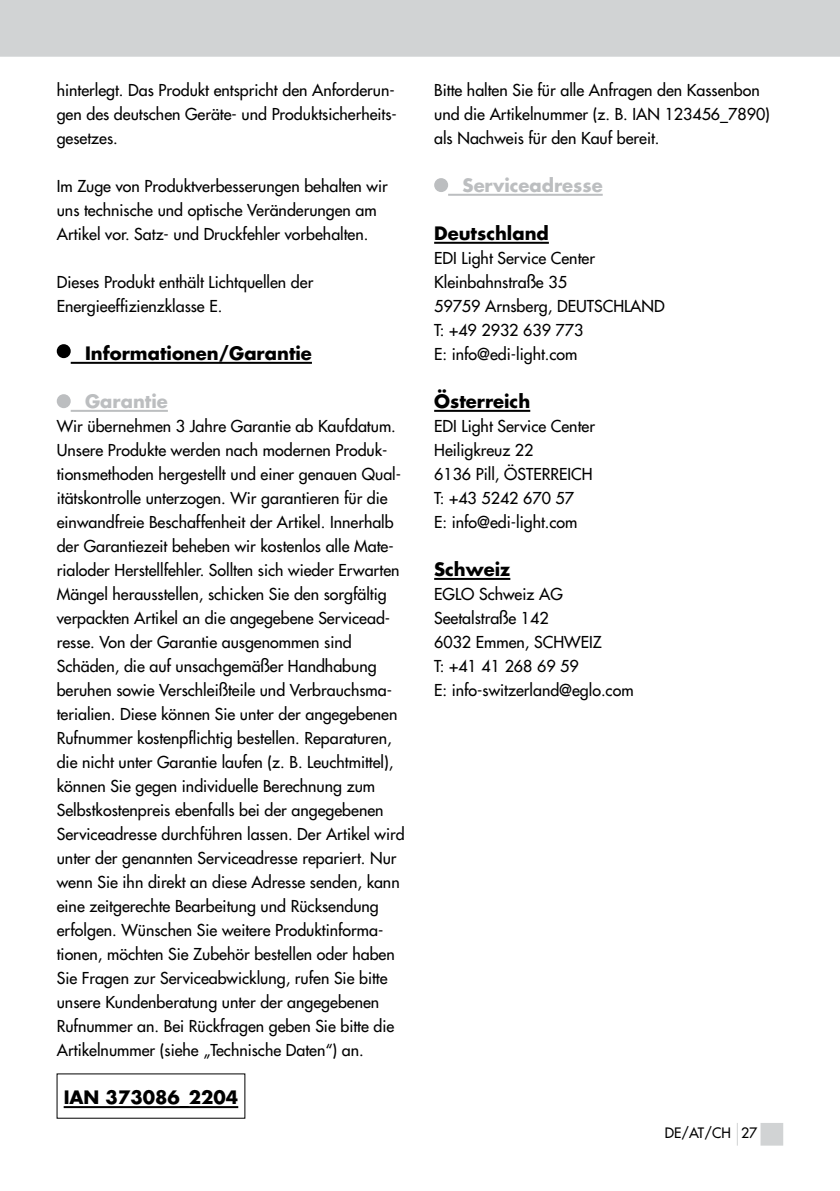
<style>
.page{position:relative;width:840px;height:1191px;background:#fff}
.page>*{position:absolute;margin:0;border:0;box-sizing:border-box;transform-origin:0 0}
.t1{font:700 18px "Futura";color:#000}
.t2{font:700 18px "Futura";color:#bcbec0}
.t3{font:16px/24px "Futura";color:#000}
.t4{font:14px "Futura";color:#000}
</style>
<div class="page">
<div style="left:760px;top:1123px;width:22px;height:22px;background:#d1d3d4"></div>
<div style="left:0;top:0;width:839px;height:57px;background:#d1d3d4"></div>
<hr style="left:71px;top:362px;width:241px;height:2px;background:#000">
<hr style="left:71px;top:410px;width:97px;height:2px;background:#bcbec0">
<div style="left:58px;top:345px;width:12px;height:12px;background:#000;border-radius:50%"></div>
<div style="left:57px;top:344px;width:14px;height:14px;border:2px solid #000;border-radius:50%"></div>
<div style="left:58px;top:395px;width:12px;height:12px;background:#bcbec0;border-radius:50%"></div>
<div style="left:57px;top:394px;width:14px;height:14px;border:2px solid #bcbec0;border-radius:50%"></div>
<hr style="left:64px;top:1106px;width:174px;height:2px;background:#000">
<hr style="left:448px;top:194px;width:154px;height:2px;background:#bcbec0">
<hr style="left:434px;top:242px;width:114px;height:2px;background:#000">
<hr style="left:434px;top:410px;width:96px;height:2px;background:#000">
<hr style="left:434px;top:578px;width:76px;height:2px;background:#000">
<div style="left:435px;top:179px;width:12px;height:12px;background:#bcbec0;border-radius:50%"></div>
<div style="left:434px;top:178px;width:14px;height:14px;border:2px solid #bcbec0;border-radius:50%"></div>
<p class="t3" style="left:57px;top:78px;width:341px">hinterlegt. Das Produkt entspricht den Anforderun&shy;gen des deutschen Geräte- und Produktsicherheits&shy;gesetzes.</p>
<p class="t3" style="left:57px;top:174px;width:332px">Im Zuge von Produktverbesserungen behalten wir uns technische und optische Veränderungen am<br>Artikel vor. Satz- und Druckfehler vorbehalten.</p>
<p class="t3" style="left:57px;top:270px;width:258px">Dieses Produkt enthält Lichtquellen der<br>Energieeffizienzklasse E.</p>
<p class="t1" style="left:85px;top:341px;width:228px">Informationen/Garantie</p>
<p class="t2" style="left:85px;top:389px;width:84px">Garantie</p>
<p class="t3" style="left:57px;top:414px;width:349px">Wir übernehmen 3 Jahre Garantie ab Kaufdatum.<br>Unsere Produkte werden nach modernen Produk&shy;tionsmethoden hergestellt und einer genauen Qual&shy;itätskontrolle unterzogen. Wir garantieren fü r die einwandfreie Beschaffenheit der Artikel. Innerhalb der Garantiezeit beheben wir kostenlos alle Mate&shy;rialoder Herstellfehler. Sollten sich wieder Erwarten Mängel herausstellen, schicken Sie den sorgfältig verpackten Artikel an die angegebene Servicead&shy;resse. Von der Garantie ausgenommen sind Schäden, die auf unsachgemäßer Handhabung beruhen sowie Verschleißteile und Verbrauchsma&shy;terialien. Diese können Sie unter der angegebenen Rufnummer kostenpflichtig bestellen. Reparaturen, die nicht unter Garantie laufen (z. B. Leuchtmittel), können Sie gegen individuelle Berechnung zum Selbstkostenpreis ebenfalls bei der angegebenen Serviceadresse durchfü hren lassen. Der Artikel wird unter der genannten Serviceadresse repariert. Nur wenn Sie ihn direkt an diese Adresse senden, kann eine zeitgerechte Bearbeitung und Rücksendung erfolgen. Wü nschen Sie weitere Produktinforma&shy;tionen, möchten Sie Zubehör bestellen oder haben Sie Fragen zur Serviceabwicklung, rufen Sie bitte unsere Kundenberatung unter der angegebenen Rufnummer an. Bei Rückfragen geben Sie bitte die Artikelnummer (siehe „Technische Daten“) an.</p>
<p class="t1" style="left:64px;top:1085px;width:176px">IAN 373086_2204</p>
<p class="t3" style="left:434px;top:78px;width:337px">Bitte halten Sie fü r alle Anfragen den Kassenbon und die Artikelnummer (z. B. IAN 123456_7890) als Nachweis fü r den Kauf bereit.</p>
<p class="t2" style="left:462px;top:173px;width:142px">Serviceadresse</p>
<p class="t1" style="left:434px;top:221px;width:116px">Deutschland</p>
<p class="t3" style="left:434px;top:246px;width:232px">EDI Light Service Center<br>Kleinbahnstraße 35<br>59759 Arnsberg, DEUTSCHLAND<br>T: +49 2932 639 773<br>E: info@edi-light.com</p>
<p class="t1" style="left:434px;top:389px;width:97px">Österreich</p>
<p class="t3" style="left:434px;top:414px;width:162px">EDI Light Service Center<br>Heiligkreuz 22<br>6136 Pill, ÖSTERREICH<br>T: +43 5242 670 57<br>E: info@edi-light.com</p>
<p class="t1" style="left:434px;top:557px;width:78px">Schweiz</p>
<p class="t3" style="left:434px;top:582px;width:201px">EGLO Schweiz AG<br>Seetalstraße 142<br>6032 Emmen, SCHWEIZ<br>T: +41 41 268 69 59<br>E: info-switzerland@eglo.com</p>
<p class="t4" style="left:664px;top:1123px;width:94px">DE/AT/CH 27</p>
</div>
